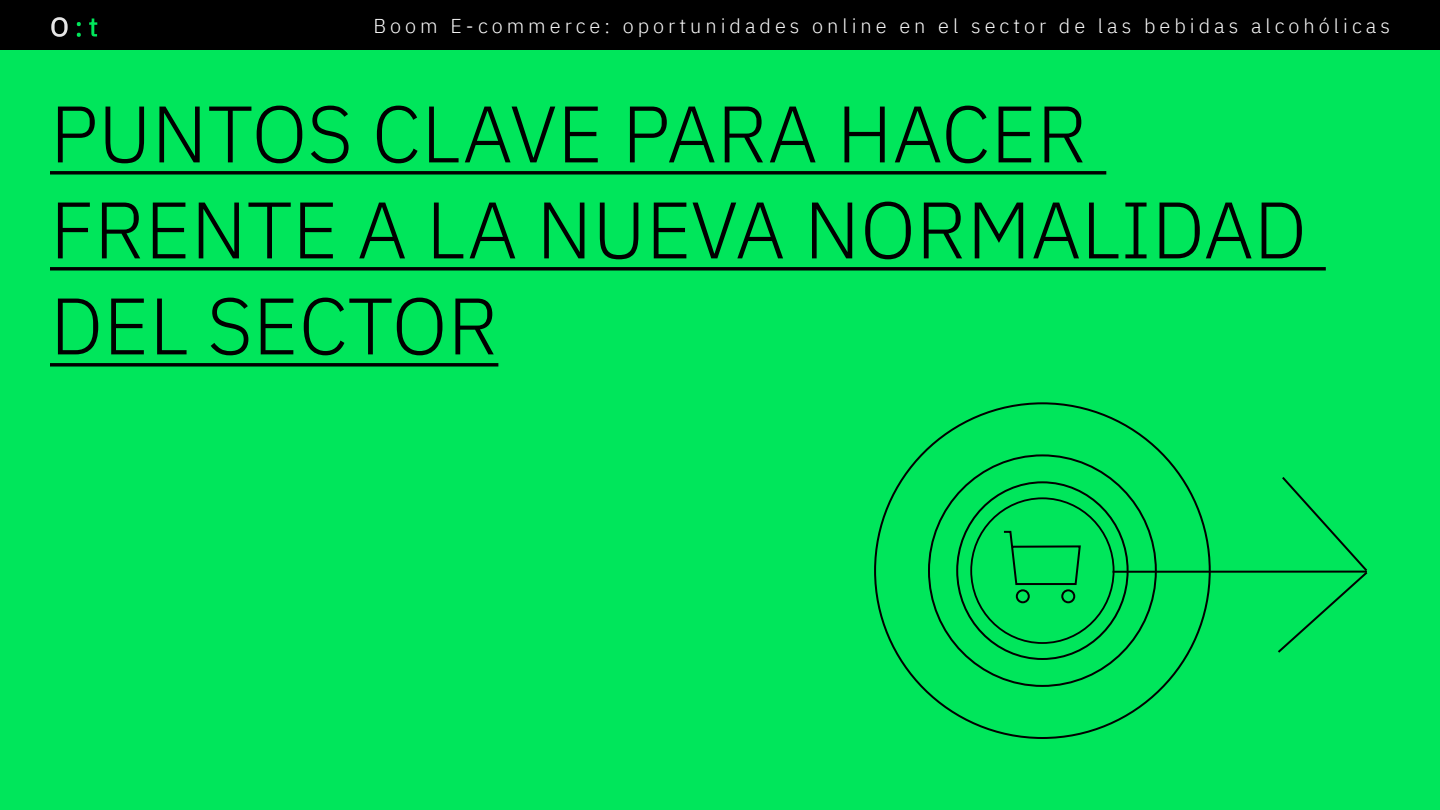
<style>
.page{position:relative;width:1440px;height:810px;background:#00e65b}
.page>*{position:absolute;margin:0;border:0;box-sizing:border-box;transform-origin:0 0}
.t1{font:300 80px/96px "IBM Plex Sans";color:#000}
.t2{font:300 60px "IBM Plex Sans";color:#000}
.t3{font:300 20px "IBM Plex Sans";letter-spacing:.2em;color:#fff}
</style>
<div class="page">
<svg style="left:50px;top:171px;width:1056px;height:4px;background:#001f0c"></svg>
<svg style="left:50px;top:267px;width:1276px;height:4px;background:#001f0c"></svg>
<svg style="left:50px;top:363px;width:448px;height:4px;background:#001f0c"></svg>
<hr style="left:1113px;top:571px;width:254px;height:2px;background:#000">
<svg style="left:1276px;top:477px;width:92px;height:176px"></svg>
<svg style="left:1003px;top:530px;width:78px;height:55px"></svg>
<div style="left:1016px;top:589px;width:14px;height:14px;border:2px solid #000;border-radius:50%"></div>
<div style="left:1061px;top:589px;width:14px;height:14px;border:2px solid #000;border-radius:50%"></div>
<div style="left:0;top:0;width:1440px;height:50px;background:#000"></div>
<svg style="left:51px;top:17px;width:17px;height:20px"></svg>
<svg style="left:77px;top:22px;width:4px;height:15px"></svg>
<svg style="left:89px;top:19px;width:8px;height:18px"></svg>
<p class="t3" style="left:373px;top:11px;width:1018px">Boom E-commerce: oportunidades online en el sector de las bebidas alcohólicas</p>
<h2 class="t2" style="left:50px;top:80px;width:348px">Lorem ipsum</h2>
<h1 class="t1" style="left:775px;top:79px;width:443px">DESTACADO</h1>
<h2 class="t2" style="left:50px;top:152px;width:216px">sit amet</h2>
<h1 class="t1" style="left:50px;top:79px;width:1258px">PUNTOS CLAVE PARA HACER<br>FRENTE A LA NUEVA NORMALIDAD<br>DEL SECTOR</h1>
</div>
